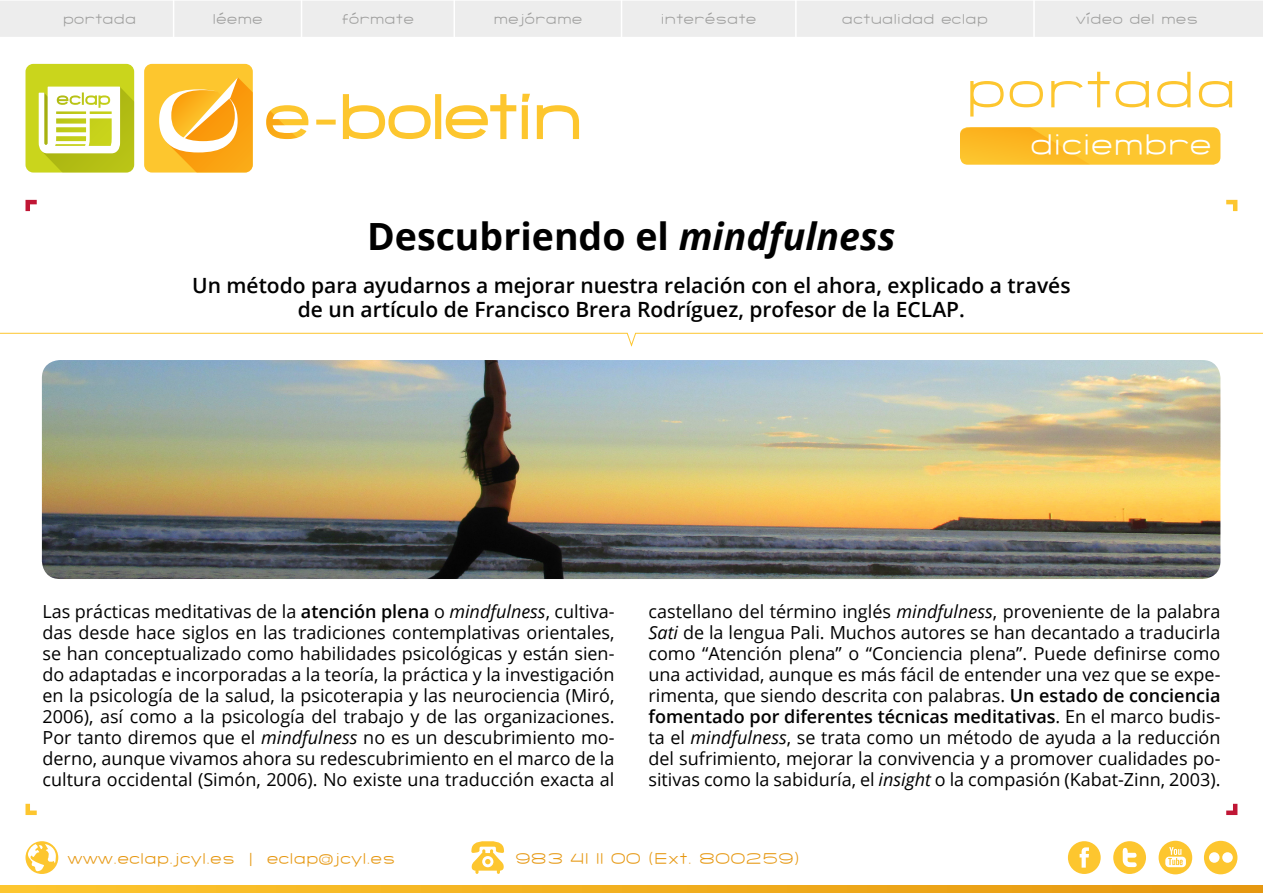
<style>
.page{position:relative;width:1263px;height:893px;background:#fff}
.page>*{position:absolute;margin:0;border:0;box-sizing:border-box;transform-origin:0 0}
.t1{font:700 37.5px "Open Sans";color:#000}
.t2{font:300 31.5px "SF Grandezza";color:#fff}
.t3{font:600 21px/24px "Open Sans";color:#000;text-align:center}
.t4{font:18px/21px "Open Sans";color:#000;text-align:justify}
.t5{font:300 16.5px "SF Grandezza";color:#e69710}
.t6{font:300 15px "SF Grandezza";color:#9d9d9c}
.s1{font-style:italic}
.s2{font-weight:600}
</style>
<div class="page">
<div style="left:0;top:1px;width:1263px;height:36px;background:#ededed"></div>
<hr style="left:173px;top:0;width:1px;height:43px;background:#fff">
<hr style="left:301px;top:0;width:1px;height:43px;background:#fff">
<hr style="left:453px;top:0;width:2px;height:43px;background:#fff">
<hr style="left:621px;top:0;width:1px;height:43px;background:#fff">
<hr style="left:795px;top:0;width:2px;height:43px;background:#fff">
<hr style="left:1033px;top:0;width:2px;height:43px;background:#fff">
<svg style="left:26px;top:200px;width:11px;height:11px"></svg>
<svg style="left:1226px;top:200px;width:11px;height:11px"></svg>
<svg style="left:1226px;top:804px;width:11px;height:11px"></svg>
<svg style="left:26px;top:804px;width:11px;height:11px"></svg>
<svg style="left:1px;top:886px;width:1262px;height:7px;background:#f1af1f"></svg>
<svg style="left:1068px;top:841px;width:33px;height:33px"></svg>
<svg style="left:1113px;top:841px;width:33px;height:33px"></svg>
<svg style="left:1158px;top:841px;width:34px;height:33px"></svg>
<svg style="left:1204px;top:841px;width:33px;height:33px"></svg>
<svg style="left:471px;top:841px;width:33px;height:33px"></svg>
<svg style="left:26px;top:841px;width:32px;height:33px"></svg>
<div style="left:960px;top:127px;width:260px;height:38px;background:#fdc62f;border-radius:8px"></div>
<svg style="left:960px;top:127px;width:130px;height:38px"></svg>
<div style="left:144px;top:64px;width:109px;height:109px;background:#fdc62e;border-radius:8px"></div>
<svg style="left:159px;top:77px;width:94px;height:96px"></svg>
<svg style="left:266px;top:94px;width:313px;height:45px"></svg>
<div style="left:26px;top:64px;width:108px;height:109px;background:#cad51c;border-radius:8px"></div>
<svg style="left:39px;top:87px;width:95px;height:86px"></svg>
<svg style="left:970px;top:72px;width:262px;height:45px"></svg>
<svg style="left:0;top:333px;width:1263px;height:14px"></svg>
<img style="left:42px;top:360px;width:1178px;height:219px">
<p class="t6" style="left:63px;top:10px;width:75px">portada</p>
<p class="t6" style="left:212px;top:10px;width:52px">léeme</p>
<p class="t6" style="left:342px;top:10px;width:74px">fórmate</p>
<p class="t6" style="left:493px;top:10px;width:90px">mejórame</p>
<p class="t6" style="left:661px;top:10px;width:97px">interésate</p>
<p class="t6" style="left:842px;top:10px;width:148px">actualidad eclap</p>
<p class="t6" style="left:1076px;top:10px;width:124px">vídeo del mes</p>
<h2 class="t2" style="left:1030px;top:124px;width:183px">diciembre</h2>
<h1 class="t1" style="left:367px;top:210px;width:530px">Descubriendo el <span class="s1">mindfulness</span></h1>
<p class="t3" style="left:192px;top:273px;width:880px">Un método para ayudarnos a mejorar nuestra relación con el ahora, explicado a través de un artículo de Francisco Brera Rodríguez, profesor de la ECLAP.</p>
<p class="t4" style="left:43px;top:601px;width:573px">Las prácticas meditativas de la <span class="s2">atención plena</span> o <span class="s1">mindfulness</span>, cultiva&shy;das desde hace siglos en las tradiciones contemplativas orientales, se han conceptualizado como habilidades psicológicas y están sien&shy;do adaptadas e incorporadas a la teoría, la práctica y la investigación en la psicología de la salud, la psicoterapia y las neurociencia (Miró, 2006), así como a la psicología del trabajo y de las organizaciones.<br>Por tanto diremos que el <span class="s1">mindfulness</span> no es un descubrimiento mo&shy;derno, aunque vivamos ahora su redescubrimiento en el marco de la cultura occidental (Simón, 2006). No existe una traducción exacta al</p>
<p class="t4" style="left:648px;top:601px;width:573px">castellano del término inglés <span class="s1">mindfulness</span>, proveniente de la palabra <span class="s1">Sati</span> de la lengua Pali. Muchos autores se han decantado a traducirla como “Atención plena” o “Conciencia plena”. Puede definirse como una actividad, aunque es más fácil de entender una vez que se expe&shy;rimenta, que siendo descrita con palabras. <span class="s2">Un estado de conciencia fomentado por diferentes técnicas meditativas</span>. En el marco budis&shy;ta el <span class="s1">mindfulness</span>, se trata como un método de ayuda a la reducción del sufrimiento, mejorar la convivencia y a promover cualidades po&shy;sitivas como la sabiduría, el <span class="s1">insight</span> o la compasión (Kabat-Zinn, 2003).</p>
<p class="t5" style="left:67px;top:847px;width:329px">www.eclap.jcyl.es | eclap@jcyl.es</p>
<p class="t5" style="left:515px;top:847px;width:286px">983 41 11 00 (Ext. 800259)</p>
</div>
